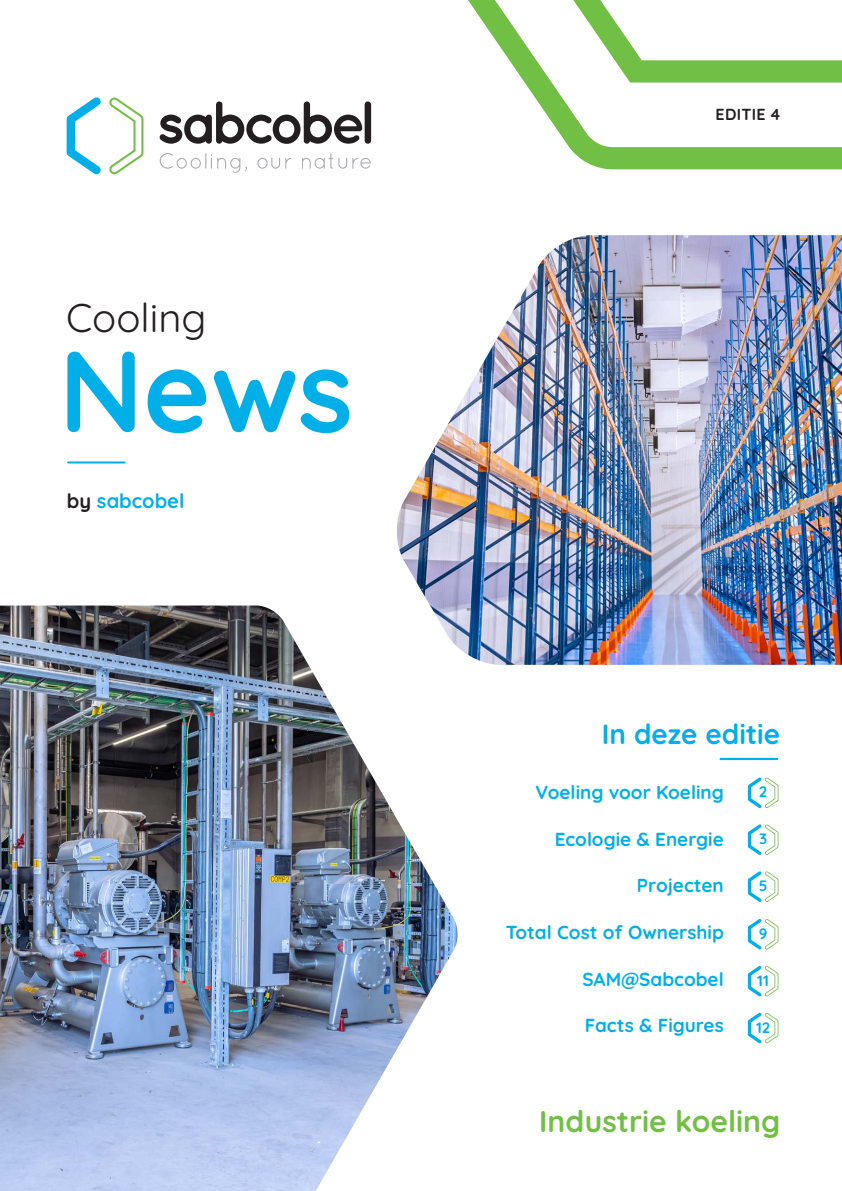
<style>
.page{position:relative;width:842px;height:1191px;background:#fff}
.page>*{position:absolute;margin:0;border:0;box-sizing:border-box;transform-origin:0 0}
.t1{font:700 115px "Quicksand";color:#00aee8}
.t2{font:40px "Quicksand";color:#231f20}
.t3{font:700 30px "Quicksand";color:#71bf44}
.t4{font:700 27.9px "Quicksand";color:#00aee8}
.t5{font:700 20px "Quicksand";color:#00aee8}
.t6{font:700 18.9px "Quicksand";color:#00aee8}
.t7{font:700 16px "Quicksand";letter-spacing:.02em;color:#231f20}
.t8{font:700 15.1px "Quicksand";color:#00aee8}
.s1{color:#231f20}
</style>
<div class="page">
<img style="left:397px;top:235px;width:445px;height:430px">
<svg style="left:468px;top:0;width:374px;height:169px"></svg>
<svg style="left:67px;top:97px;width:34px;height:77px"></svg>
<svg style="left:109px;top:97px;width:34px;height:77px"></svg>
<svg style="left:159px;top:101px;width:203px;height:43px"></svg>
<div style="left:365px;top:101px;width:6px;height:43px;background:#231f20;border-radius:3px"></div>
<svg style="left:160px;top:153px;width:87px;height:20px"></svg>
<svg style="left:257px;top:158px;width:34px;height:11px"></svg>
<svg style="left:302px;top:153px;width:69px;height:16px"></svg>
<hr style="left:720px;top:758px;width:57px;height:2px;background:#00aee8">
<hr style="left:68px;top:461px;width:57px;height:2px;background:#00aee8">
<svg style="left:748px;top:777px;width:30px;height:31px"></svg>
<svg style="left:748px;top:824px;width:30px;height:31px"></svg>
<svg style="left:748px;top:919px;width:30px;height:30px"></svg>
<svg style="left:748px;top:871px;width:30px;height:31px"></svg>
<svg style="left:748px;top:965px;width:30px;height:31px"></svg>
<svg style="left:748px;top:1012px;width:30px;height:31px"></svg>
<img style="left:0;top:605px;width:459px;height:586px">
<p class="t2" style="left:66px;top:287px;width:142px">Cooling</p>
<p class="t1" style="left:59px;top:296px;width:296px">News</p>
<p class="t5" style="left:67px;top:484px;width:119px"><span class="s1">by</span> sabcobel</p>
<p class="t7" style="left:716px;top:101px;width:66px">EDITIE 4</p>
<p class="t4" style="left:602px;top:711px;width:180px">In deze editie</p>
<p class="t6" style="left:535px;top:776px;width:190px">Voeling voor Koeling</p>
<p class="t6" style="left:555px;top:823px;width:171px">Ecologie &amp; Energie</p>
<p class="t6" style="left:637px;top:870px;width:88px">Projecten</p>
<p class="t6" style="left:506px;top:916px;width:219px">Total Cost of Ownership</p>
<p class="t6" style="left:582px;top:963px;width:143px">SAM@Sabcobel</p>
<p class="t6" style="left:585px;top:1010px;width:140px">Facts &amp; Figures</p>
<p class="t8" style="left:759px;top:779px;width:10px">2</p>
<p class="t8" style="left:759px;top:826px;width:10px">3</p>
<p class="t8" style="left:759px;top:873px;width:10px">5</p>
<p class="t8" style="left:759px;top:921px;width:10px">9</p>
<p class="t8" style="left:757px;top:968px;width:13px">11</p>
<p class="t8" style="left:756px;top:1015px;width:16px">12</p>
<p class="t3" style="left:539px;top:1096px;width:243px">Industrie koeling</p>
</div>
